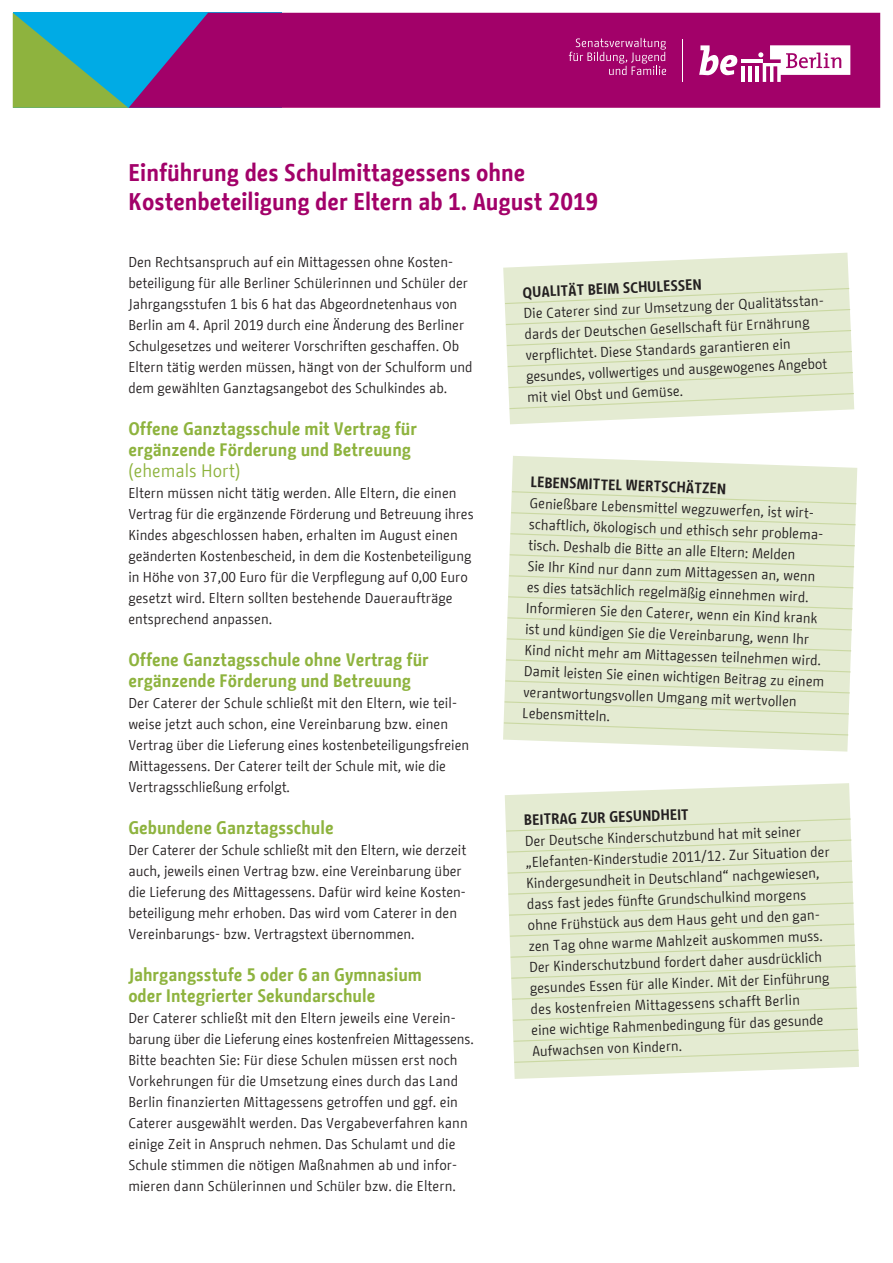
<style>
.page{position:relative;width:893px;height:1263px;background:#fff}
.page>*{position:absolute;margin:0;border:0;box-sizing:border-box;transform-origin:0 0}
.t1{font:700 24px/28.8px "BMF Change";color:#a20169}
.t2{font:700 18px/21px "BMF Change";color:#8eb33e}
.t3{font:18px "BMF Change";color:#8eb33e}
.t4{font:700 15px "BMF Change";color:#231f20}
.t5{font:14.25px/21px "BMF Change";color:#231f20}
</style>
<div class="page">
<svg style="left:12px;top:13px;width:116px;height:95px;background:#49b092"></svg>
<svg style="left:128px;top:13px;width:753px;height:95px;background:#980c71"></svg>
<svg style="left:699px;top:45px;width:38px;height:30px"></svg>
<hr style="left:741px;top:66px;width:3px;height:16px;background:#fff">
<hr style="left:748px;top:66px;width:4px;height:16px;background:#fff">
<hr style="left:755px;top:66px;width:4px;height:16px;background:#fff">
<hr style="left:741px;top:59px;width:22px;height:4px;background:#fff">
<svg style="left:758px;top:45px;width:92px;height:37px"></svg>
<hr style="left:682px;top:39px;width:1px;height:43px;background:#fff">
<svg style="left:569px;top:38px;width:97px;height:37px;background:#af267f"></svg>
<svg style="left:505px;top:783px;width:354px;height:296px;background:#e7edd8"></svg>
<svg style="left:505px;top:818px;width:347px;height:14px;background:#e2e9ce"></svg>
<svg style="left:506px;top:839px;width:346px;height:14px;background:#e1e9ce"></svg>
<svg style="left:507px;top:860px;width:346px;height:14px;background:#e1e9ce"></svg>
<svg style="left:507px;top:881px;width:347px;height:14px;background:#e2e9ce"></svg>
<svg style="left:508px;top:902px;width:347px;height:14px;background:#e2e9ce"></svg>
<svg style="left:509px;top:923px;width:346px;height:14px;background:#e1e9ce"></svg>
<svg style="left:509px;top:944px;width:347px;height:14px;background:#e2e9ce"></svg>
<svg style="left:510px;top:965px;width:347px;height:14px;background:#e2e9ce"></svg>
<svg style="left:511px;top:986px;width:347px;height:14px;background:#e2e9ce"></svg>
<svg style="left:512px;top:1007px;width:346px;height:14px;background:#e1e9ce"></svg>
<svg style="left:512px;top:1028px;width:347px;height:14px;background:#e2e9ce"></svg>
<svg style="left:513px;top:1049px;width:346px;height:14px;background:#e1e9ce"></svg>
<svg style="left:503px;top:253px;width:346px;height:171px;fill:#e4ebd2"></svg>
<svg style="left:504px;top:287px;width:351px;height:123px;background:#e3ead0"></svg>
<svg style="left:503px;top:456px;width:354px;height:296px;background:#e7edd8"></svg>
<svg style="left:506px;top:617px;width:347px;height:14px;background:#e2e9ce"></svg>
<svg style="left:506px;top:638px;width:346px;height:14px;background:#e1e9ce"></svg>
<svg style="left:505px;top:659px;width:347px;height:14px;background:#e2e9ce"></svg>
<svg style="left:504px;top:680px;width:347px;height:14px;background:#e2e9ce"></svg>
<svg style="left:503px;top:701px;width:347px;height:14px;background:#e2e9ce"></svg>
<svg style="left:503px;top:722px;width:346px;height:14px;background:#e1e9ce"></svg>
<svg style="left:511px;top:491px;width:346px;height:14px;background:#e1e9ce"></svg>
<svg style="left:510px;top:512px;width:347px;height:14px;background:#e2e9ce"></svg>
<svg style="left:509px;top:533px;width:347px;height:14px;background:#e2e9ce"></svg>
<svg style="left:509px;top:554px;width:346px;height:14px;background:#e1e9ce"></svg>
<svg style="left:508px;top:575px;width:346px;height:14px;background:#e1e9ce"></svg>
<svg style="left:507px;top:596px;width:347px;height:14px;background:#e2e9ce"></svg>
<h1 class="t1" style="left:129px;top:158px;width:471px">Einführung des Schulmittagessens ohne<br>Kostenbeteiligung der Eltern ab 1. August 2019</h1>
<p class="t5" style="left:128px;top:251px;width:346px">Den Rechtsanspruch auf ein Mittagessen ohne Kosten&shy;beteiligung für alle Berliner Schülerinnen und Schüler der Jahrgangsstufen 1 bis 6 hat das Abgeordnetenhaus von Berlin am 4. April 2019 durch eine Änderung des Berliner Schulgesetzes und weiterer Vorschriften geschaffen. Ob Eltern tätig werden müssen, hängt von der Schulform und dem gewählten Ganztagsangebot des Schulkindes ab.</p>
<p class="t2" style="left:128px;top:418px;width:290px">Offene Ganztagsschule mit Vertrag für ergänzende Förderung und Betreuung</p>
<p class="t3" style="left:128px;top:458px;width:114px">(ehemals Hort)</p>
<p class="t5" style="left:128px;top:482px;width:347px">Eltern müssen nicht tätig werden. Alle Eltern, die einen Vertrag für die ergänzende Förderung und Betreuung ihres Kindes abgeschlossen haben, erhalten im August einen geänderten Kostenbescheid, in dem die Kostenbeteiligung in Höhe von 37,00 Euro für die Verpflegung auf 0,00 Euro gesetzt wird. Eltern sollten bestehende Daueraufträge entsprechend anpassen.</p>
<p class="t2" style="left:128px;top:649px;width:302px">Offene Ganztagsschule ohne Vertrag für ergänzende Förderung und Betreuung</p>
<p class="t5" style="left:128px;top:692px;width:342px">Der Caterer der Schule schließt mit den Eltern, wie teil&shy;weise jetzt auch schon, eine Vereinbarung bzw. einen Vertrag über die Lieferung eines kostenbeteiligungsfreien Mittagessens. Der Caterer teilt der Schule mit, wie die Vertragsschließung erfolgt.</p>
<p class="t2" style="left:128px;top:817px;width:207px">Gebundene Ganztagsschule</p>
<p class="t5" style="left:128px;top:839px;width:339px">Der Caterer der Schule schließt mit den Eltern, wie derzeit auch, jeweils einen Vertrag bzw. eine Vereinbarung über die Lieferung des Mittagessens. Dafür wird keine Kosten&shy;beteiligung mehr erhoben. Das wird vom Caterer in den Vereinbarungs- bzw. Vertragstext übernommen.</p>
<p class="t2" style="left:128px;top:964px;width:295px">Jahrgangsstufe 5 oder 6 an Gymnasium oder Integrierter Sekundarschule</p>
<p class="t5" style="left:128px;top:1007px;width:347px">Der Caterer schließt mit den Eltern jeweils eine Verein&shy;barung über die Lieferung eines kostenfreien Mittagessens.<br>Bitte beachten Sie: Für diese Schulen müssen erst noch Vorkehrungen für die Umsetzung eines durch das Land Berlin finanzierten Mittagessens getroffen und ggf. ein Caterer ausgewählt werden. Das Vergabeverfahren kann einige Zeit in Anspruch nehmen. Das Schulamt und die Schule stimmen die nötigen Maßnahmen ab und infor&shy;mieren dann Schülerinnen und Schüler bzw. die Eltern.</p>
<p class="t4" style="left:522px;top:282px;width:181px;rotate:-3deg">QUALITÄT BEIM SCHULESSEN</p>
<p class="t5" style="left:522px;top:305px;width:305px;rotate:-3deg">Die Caterer sind zur Umsetzung der Qualitätsstan&shy;dards der Deutschen Gesellschaft für Ernährung verpflichtet. Diese Standards garantieren ein gesundes, vollwertiges und ausgewogenes Angebot mit viel Obst und Gemüse.</p>
<p class="t4" style="left:531px;top:471px;width:197px;rotate:2deg">LEBENSMITTEL WERTSCHÄTZEN</p>
<p class="t5" style="left:530px;top:493px;width:302px;rotate:2deg">Genießbare Lebensmittel wegzuwerfen, ist wirt&shy;schaftlich, ökologisch und ethisch sehr problema&shy;tisch. Deshalb die Bitte an alle Eltern: Melden<br>Sie Ihr Kind nur dann zum Mittagessen an, wenn es dies tatsächlich regelmäßig einnehmen wird.<br>Informieren Sie den Caterer, wenn ein Kind krank ist und kündigen Sie die Vereinbarung, wenn Ihr Kind nicht mehr am Mittagessen teilnehmen wird.<br>Damit leisten Sie einen wichtigen Beitrag zu einem verantwortungsvollen Umgang mit wertvollen Lebensmitteln.</p>
<p class="t4" style="left:524px;top:809px;width:166px;rotate:-2deg">BEITRAG ZUR GESUNDHEIT</p>
<p class="t5" style="left:524px;top:831px;width:306px;rotate:-2deg">Der Deutsche Kinderschutzbund hat mit seiner „Elefanten-Kinderstudie 2011/12. Zur Situation der Kindergesundheit in Deutschland“ nachgewiesen, dass fast jedes fünfte Grundschulkind morgens ohne Frühstück aus dem Haus geht und den gan&shy;zen Tag ohne warme Mahlzeit auskommen muss.<br>Der Kinderschutzbund fordert daher ausdrücklich gesundes Essen für alle Kinder. Mit der Einführung des kostenfreien Mittagessens schafft Berlin<br>eine wichtige Rahmenbedingung für das gesunde Aufwachsen von Kindern.</p>
</div>
